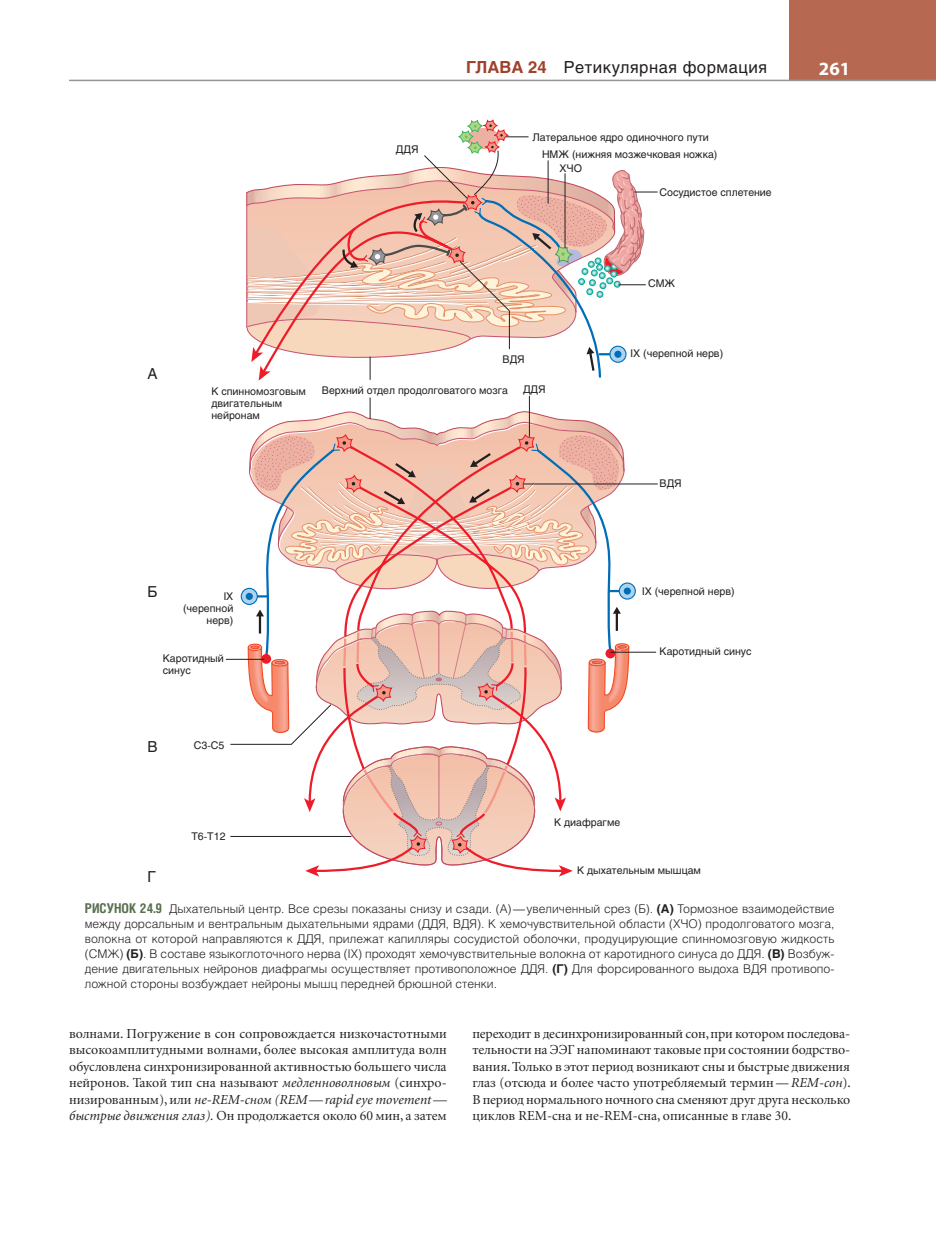
<style>
.page{position:relative;width:936px;height:1234px;background:#fff}
.page>*{position:absolute;margin:0;border:0;box-sizing:border-box;transform-origin:0 0}
.t1{font:700 18.75px "Myriad Pro";color:#fff}
.t2{font:16.5px "Helios";letter-spacing:.03em;color:#231f20}
.t3{font:15px "Helios";color:#231f20}
.t4{font:13.8px/16.5px "Minion Cyr";color:#231f20;text-align:justify}
.t5{font:300 12px/15px "Helios";color:#231f20;text-align:justify}
.t6{font:10.5px/12px "Helios";color:#231f20}
.s1{font-weight:700;color:#9f412b}
.s2{font-family:"Helios Cond";font-weight:700;font-size:13.5px;color:#59704e}
.s3{font-weight:700}
.s4{font-style:italic}
</style>
<div class="page">
<div style="left:789px;top:0;width:146px;height:81px;background:#b66851"></div>
<hr style="left:69px;top:80px;width:866px;height:1px;background:#939598">
<svg style="left:305px;top:119px;width:268px;height:757px"></svg>
<svg style="left:225px;top:136px;width:433px;height:701px"></svg>
<p class="t2" style="left:466px;top:57px;width:302px"><span class="s1">ГЛАВА 24</span> Ретикулярная формация</p>
<h1 class="t1" style="left:818px;top:57px;width:33px">261</h1>
<p class="t3" style="left:147px;top:364px;width:12px">A</p>
<p class="t6" style="left:396px;top:143px;width:24px">ДДЯ</p>
<p class="t6" style="left:532px;top:131px;width:178px">Латеральное ядро одиночного пути</p>
<p class="t6" style="left:542px;top:148px;width:177px">НМЖ (нижняя мозжечковая ножка)</p>
<p class="t6" style="left:559px;top:162px;width:24px">ХЧО</p>
<p class="t6" style="left:659px;top:186px;width:114px">Сосудистое сплетение</p>
<p class="t6" style="left:502px;top:353px;width:24px">ВДЯ</p>
<p class="t6" style="left:648px;top:277px;width:29px">СМЖ</p>
<p class="t6" style="left:630px;top:347px;width:94px">IX (черепной нерв)</p>
<p class="t6" style="left:211px;top:384px;width:96px">К спинномозговым</p>
<p class="t6" style="left:322px;top:384px;width:188px">Верхний отдел продолговатого мозга</p>
<p class="t6" style="left:211px;top:396px;width:72px">двигательным нейронам</p>
<p class="t6" style="left:523px;top:382px;width:24px">ДДЯ</p>
<p class="t6" style="left:659px;top:477px;width:24px">ВДЯ</p>
<p class="t3" style="left:147px;top:582px;width:12px">Б</p>
<p class="t6" style="left:183px;top:590px;width:52px;text-align:right">IX (черепной нерв)</p>
<p class="t6" style="left:642px;top:584px;width:94px">IX (черепной нерв)</p>
<p class="t6" style="left:163px;top:651px;width:63px">Каротидный синус</p>
<p class="t3" style="left:147px;top:737px;width:12px">В</p>
<p class="t6" style="left:194px;top:738px;width:32px">C3-C5</p>
<p class="t6" style="left:659px;top:644px;width:93px">Каротидный синус</p>
<p class="t6" style="left:554px;top:816px;width:68px">К диафрагме</p>
<p class="t6" style="left:577px;top:864px;width:125px">К дыхательным мышцам</p>
<p class="t6" style="left:191px;top:830px;width:36px">T6-T12</p>
<p class="t3" style="left:147px;top:867px;width:10px">Г</p>
<p class="t5" style="left:85px;top:901px;width:751px"><span class="s2">РИСУНОК 24.9</span> Дыхательный центр. Все срезы показаны снизу и сзади. (А)—увеличенный срез (Б). <span class="s3">(А)</span> Тормозное взаимодействие между дорсальным и вентральным дыхательными ядрами (ДДЯ, ВДЯ). К хемочувствительной области (ХЧО) продолговатого мозга, волокна от которой направляются к ДДЯ, прилежат капилляры сосудистой оболочки, продуцирующие спинномозговую жидкость (СМЖ) <span class="s3">(Б)</span>. В составе языкоглоточного нерва (IX) проходят хемочувствительные волокна от каротидного синуса до ДДЯ. <span class="s3">(В)</span> Возбуж‑ дение двигательных нейронов диафрагмы осуществляет противоположное ДДЯ. <span class="s3">(Г)</span> Для форсированного выдоха ВДЯ противопо‑ ложной стороны возбуждает нейроны мышц передней брюшной стенки.</p>
<p class="t4" style="left:69px;top:1024px;width:379px">волнами. Погружение в сон сопровождается низкочастотными высокоамплитудными волнами, более высокая амплитуда волн обусловлена синхронизированной активностью большего числа нейронов. Такой тип сна называют <span class="s4">медленноволновым</span> (синхро‑ низированным), или <span class="s4">не‑REM‑сном (REM—rapid eye movement— быстрые движения глаз).</span> Он продолжается около 60 мин, а затем</p>
<p class="t4" style="left:472px;top:1024px;width:380px">переходит в десинхронизированный сон, при котором последова‑ тельности на ЭЭГ напоминают таковые при состоянии бодрство‑ вания. Только в этот период возникают сны и быстрые движения глаз (отсюда и более часто употребляемый термин—<span class="s4">REM‑сон</span>).<br>В период нормального ночного сна сменяют друг друга несколько циклов REM‑сна и не‑REM‑сна, описанные в главе 30.</p>
</div>
